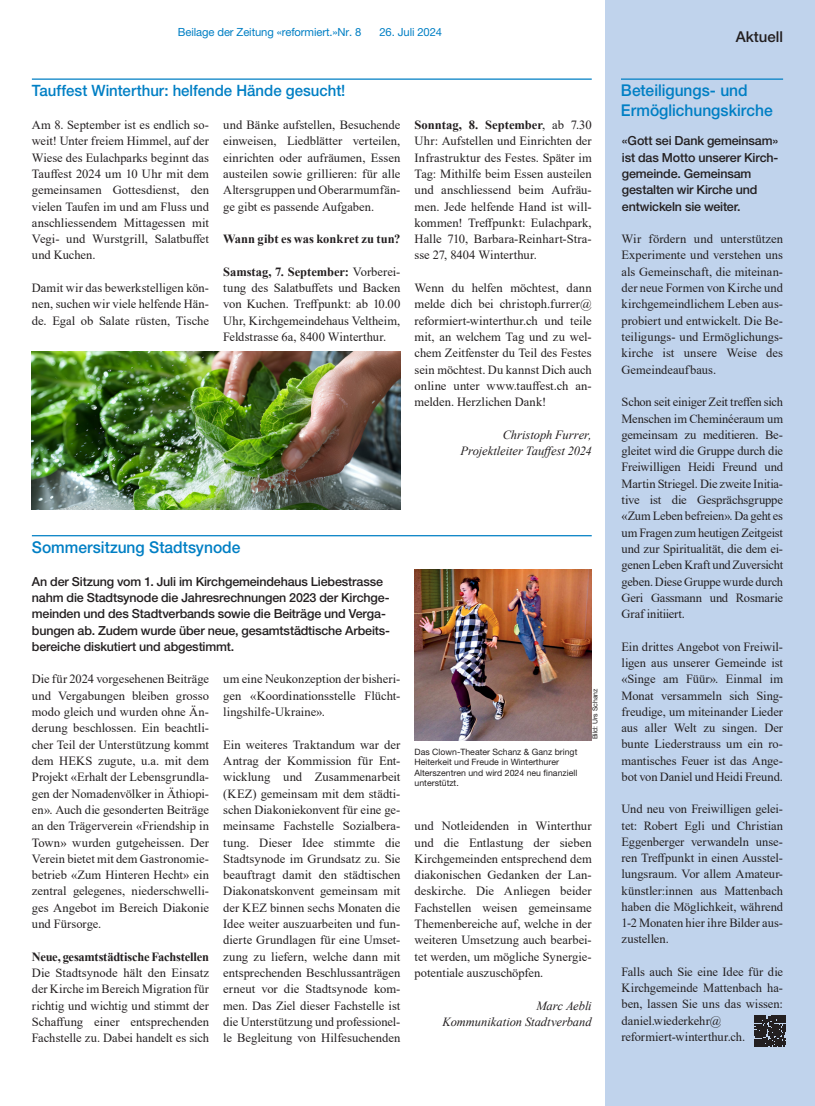
<style>
.page{position:relative;width:815px;height:1106px;background:#fff}
.page>*{position:absolute;margin:0;border:0;box-sizing:border-box;transform-origin:0 0}
.t1{font:500 16.25px/19.5px "Helvetica Neue LT Pro";color:#007fc4;scale:.96 1}
.t2{font:500 15.62px "Helvetica Neue LT Pro";color:#007fc4;scale:.96 1}
.t3{font:500 15px "Helvetica Neue LT Pro";color:#231f20}
.t4{font:12.5px/16.2px "Times New Roman";color:#231f20;text-align:justify}
.t5{font:500 12.5px/16.2px "Helvetica Neue LT Pro";letter-spacing:-.015em;color:#231f20}
.t6{font:italic 12.5px/16.2px "Times New Roman";letter-spacing:-.005em;color:#231f20;text-align:right}
.t7{font:700 12.5px "Times New Roman";letter-spacing:-.015em;color:#231f20}
.t8{font:700 12.5px "Times New Roman";letter-spacing:.005em;color:#231f20}
.t9{font:11.25px "Helvetica Neue LT Pro";letter-spacing:-.01em;color:#007fc4}
.t10{font:8.75px/10.5px "Helvetica Neue LT Pro";color:#231f20}
.t11{font:6.88px "Helvetica Neue LT Pro";color:#231f20}
.s1{font-weight:700}
</style>
<div class="page">
<div style="left:606px;top:0;width:209px;height:1106px;background:#c0d3ec"></div>
<hr style="left:621px;top:78px;width:162px;height:2px;background:#007fc4">
<hr style="left:32px;top:535px;width:560px;height:1px;background:#007fc4">
<hr style="left:32px;top:78px;width:560px;height:2px;background:#007fc4">
<img style="left:32px;top:351px;width:368px;height:158px">
<img style="left:415px;top:569px;width:177px;height:171px">
<svg style="left:754px;top:1015px;width:31px;height:31px"></svg>
<p class="t9" style="left:178px;top:25px;width:185px">Beilage der Zeitung «reformiert.»Nr. 8</p>
<p class="t9" style="left:379px;top:25px;width:64px">26. Juli 2024</p>
<p class="t3" style="left:736px;top:27px;width:49px">Aktuell</p>
<p class="t2" style="left:32px;top:81px;width:328px">Tauffest Winterthur: helfende Hände gesucht!</p>
<p class="t4" style="left:32px;top:116px;width:179px">Am 8. September ist es endlich so&shy;weit! Unter freiem Himmel, auf der Wiese des Eulachparks beginnt das Tauffest 2024 um 10 Uhr mit dem gemeinsamen Gottesdienst, den vielen Taufen im und am Fluss und anschliessendem Mittagessen mit Vegi- und Wurstgrill, Salatbuffet und Kuchen.</p>
<p class="t4" style="left:32px;top:279px;width:179px">Damit wir das bewerkstelligen kön&shy;nen, suchen wir viele helfende Hän&shy;de. Egal ob Salate rüsten, Tische</p>
<p class="t4" style="left:223px;top:116px;width:179px">und Bänke aufstellen, Besuchende einweisen, Liedblätter verteilen, einrichten oder aufräumen, Essen austeilen sowie grillieren: für alle Altersgruppen und Oberarmumfän&shy;ge gibt es passende Aufgaben.</p>
<p class="t8" style="left:223px;top:230px;width:179px">Wann gibt es was konkret zu tun?</p>
<p class="t4" style="left:223px;top:263px;width:179px"><span class="s1">Samstag, 7. September:</span> Vorberei&shy;tung des Salatbuffets und Backen von Kuchen. Treffpunkt: ab 10.00<br>Uhr, Kirchgemeindehaus Veltheim, Feldstrasse 6a, 8400 Winterthur.</p>
<p class="t4" style="left:415px;top:116px;width:179px"><span class="s1">Sonntag, 8. September</span>, ab 7.30<br>Uhr: Aufstellen und Einrichten der Infrastruktur des Festes. Später im Tag: Mithilfe beim Essen austeilen und anschliessend beim Aufräu&shy;men. Jede helfende Hand ist will&shy;kommen! Treffpunkt: Eulachpark, Halle 710, Barbara-Reinhart-Stra&shy;sse 27, 8404 Winterthur.</p>
<p class="t4" style="left:415px;top:279px;width:179px">Wenn du helfen möchtest, dann melde dich bei christoph.furrer@ reformiert-winterthur.ch und teile mit, an welchem Tag und zu wel&shy;chem Zeitfenster du Teil des Festes sein möchtest. Du kannst Dich auch online unter www.tauffest.ch an&shy;melden. Herzlichen Dank!</p>
<p class="t6" style="left:460px;top:426px;width:133px">Christoph Furrer,<br>Projektleiter Tauffest 2024</p>
<h1 class="t1" style="left:32px;top:537px;width:219px">Sommersitzung Stadtsynode</h1>
<p class="t5" style="left:32px;top:573px;width:360px">An der Sitzung vom 1. Juli im Kirchgemeindehaus Liebestrasse nahm die Stadtsynode die Jahresrechnungen 2023 der Kirchge&shy;meinden und des Stadtverbands sowie die Beiträge und Verga&shy;bungen ab. Zudem wurde über neue, gesamtstädtische Arbeits&shy;bereiche diskutiert und abgestimmt.</p>
<p class="t4" style="left:223px;top:670px;width:179px">um eine Neukonzeption der bisheri&shy;gen «Koordinationsstelle Flücht&shy;lingshilfe-Ukraine».</p>
<p class="t4" style="left:223px;top:736px;width:179px">Ein weiteres Traktandum war der Antrag der Kommission für Ent&shy;wicklung und Zusammenarbeit (KEZ) gemeinsam mit dem städti&shy;schen Diakoniekonvent für eine ge&shy;meinsame Fachstelle Sozialbera&shy;tung. Dieser Idee stimmte die Stadtsynode im Grundsatz zu. Sie beauftragt damit den städtischen Diakonatskonvent gemeinsam mit der KEZ binnen sechs Monaten die Idee weiter auszuarbeiten und fun&shy;dierte Grundlagen für eine Umset&shy;zung zu liefern, welche dann mit entsprechenden Beschlussanträgen erneut vor die Stadtsynode kom&shy;men. Das Ziel dieser Fachstelle ist die Unterstützung und professionel&shy;le Begleitung von Hilfesuchenden</p>
<p class="t4" style="left:32px;top:670px;width:179px">Die für 2024 vorgesehenen Beiträge und Vergabungen bleiben grosso modo gleich und wurden ohne Än&shy;derung beschlossen. Ein beachtli&shy;cher Teil der Unterstützung kommt dem HEKS zugute, u.a. mit dem Projekt «Erhalt der Lebensgrundla&shy;gen der Nomadenvölker in Äthiopi&shy;en». Auch die gesonderten Beiträge an den Trägerverein «Friendship in Town» wurden gutgeheissen. Der Verein bietet mit dem Gastronomie&shy;betrieb «Zum Hinteren Hecht» ein zentral gelegenes, niederschwelli&shy;ges Angebot im Bereich Diakonie und Fürsorge.</p>
<p class="t7" style="left:32px;top:947px;width:179px">Neue, gesamtstädtische Fachstellen</p>
<p class="t4" style="left:32px;top:964px;width:179px">Die Stadtsynode hält den Einsatz der Kirche im Bereich Migration für richtig und wichtig und stimmt der Schaffung einer entsprechenden Fachstelle zu. Dabei handelt es sich</p>
<p class="t10" style="left:415px;top:746px;width:164px">Das Clown-Theater Schanz &amp; Ganz bringt Heiterkeit und Freude in Winterthurer Alterszentren und wird 2024 neu finanziell unterstützt.</p>
<p class="t11" style="left:591px;top:739px;width:53px;rotate:-90deg">Bild: Urs Schanz</p>
<p class="t4" style="left:415px;top:817px;width:179px">und Notleidenden in Winterthur und die Entlastung der sieben Kirchgemeinden entsprechend dem diakonischen Gedanken der Lan&shy;deskirche. Die Anliegen beider Fachstellen weisen gemeinsame Themenbereiche auf, welche in der weiteren Umsetzung auch bearbei&shy;tet werden, um mögliche Synergie&shy;potentiale auszuschöpfen.</p>
<p class="t6" style="left:443px;top:996px;width:151px">Marc Aebli<br>Kommunikation Stadtverband</p>
<h1 class="t1" style="left:621px;top:81px;width:160px">Beteiligungs- und<br>Ermöglichungskirche</h1>
<p class="t5" style="left:622px;top:133px;width:158px">«Gott sei Dank gemeinsam» ist das Motto unserer Kirch&shy;gemeinde. Gemeinsam gestalten wir Kirche und entwickeln sie weiter.</p>
<p class="t4" style="left:621px;top:230px;width:163px">Wir fördern und unterstützen Experimente und verstehen uns als Gemeinschaft, die miteinan&shy;der neue Formen von Kirche und kirchgemeindlichem Leben aus&shy;probiert und entwickelt. Die Be&shy;teiligungs- und Ermöglichungs&shy;kirche ist unsere Weise des Gemeindeaufbaus.</p>
<p class="t4" style="left:621px;top:393px;width:163px">Schon seit einiger Zeit treffen sich Menschen im Cheminéeraum um gemeinsam zu meditieren. Be&shy;gleitet wird die Gruppe durch die Freiwilligen Heidi Freund und Martin Striegel. Die zweite Initia&shy;tive ist die Gesprächsgruppe «Zum Leben befreien». Da geht es um Fragen zum heutigen Zeitgeist und zur Spiritualität, die dem ei&shy;genen Leben Kraft und Zuversicht geben. Diese Gruppe wurde durch Geri Gassmann und Rosmarie Graf initiiert.</p>
<p class="t4" style="left:621px;top:638px;width:163px">Ein drittes Angebot von Freiwil&shy;ligen aus unserer Gemeinde ist «Singe am Füür». Einmal im Monat versammeln sich Sing&shy;freudige, um miteinander Lieder aus aller Welt zu singen. Der bunte Liederstrauss um ein ro&shy;mantisches Feuer ist das Ange&shy;bot von Daniel und Heidi Freund.</p>
<p class="t4" style="left:621px;top:800px;width:163px">Und neu von Freiwilligen gelei&shy;tet: Robert Egli und Christian Eggenberger verwandeln unse&shy;ren Treffpunkt in einen Ausstel&shy;lungsraum. Vor allem Amateur&shy;künstler:innen aus Mattenbach haben die Möglichkeit, während 1-2 Monaten hier ihre Bilder aus&shy;zustellen.</p>
<p class="t4" style="left:621px;top:963px;width:163px;text-align:left">Falls auch Sie eine Idee für die<br>Kirchgemeinde Mattenbach ha&shy;ben, lassen Sie uns das wissen: daniel.wiederkehr@ reformiert-winterthur.ch.</p>
</div>
